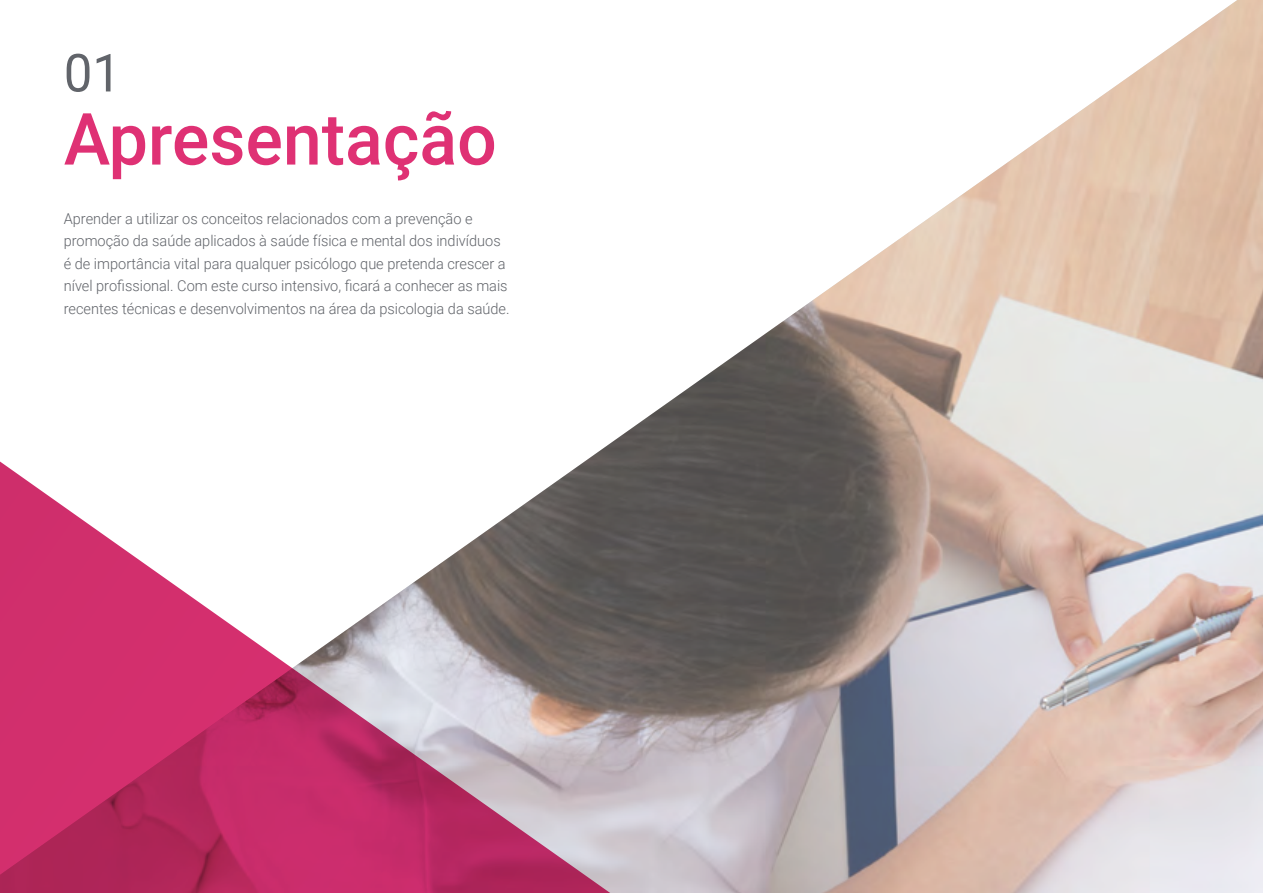
<style>
.page{position:relative;width:1263px;height:893px;background:#fff}
.page>*{position:absolute;margin:0;border:0;box-sizing:border-box;transform-origin:0 0}
.t1{font:500 72px "Roboto";color:#df3174}
.t2{font:52.5px "Roboto";color:#61646a}
.t3{font:300 15px/22.5px "Roboto";color:#61646a}
</style>
<div class="page">
<img style="left:606px;top:0;width:657px;height:893px">
<svg style="left:0;top:446px;width:640px;height:447px"></svg>
<h2 class="t2" style="left:64px;top:36px;width:59px">01</h2>
<h1 class="t1" style="left:64px;top:89px;width:435px">Apresentação</h1>
<p class="t3" style="left:64px;top:207px;width:447px">Aprender a utilizar os conceitos relacionados com a prevenção e promoção da saúde aplicados à saúde física e mental dos indivíduos é de importância vital para qualquer psicólogo que pretenda crescer a nível profissional. Com este curso intensivo, ficará a conhecer as mais recentes técnicas e desenvolvimentos na área da psicologia da saúde.</p>
</div>
